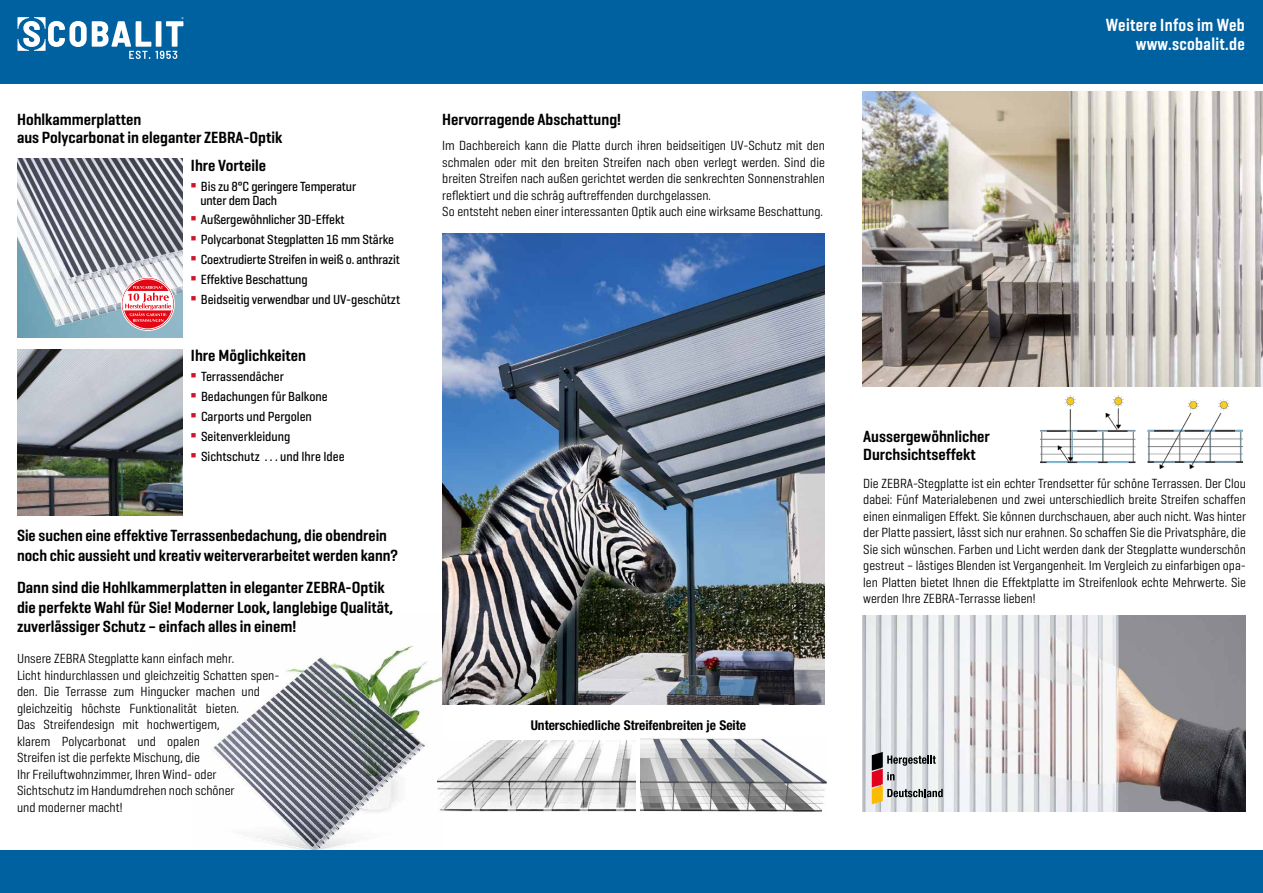
<style>
.page{position:relative;width:1263px;height:893px;background:#fff}
.page>*{position:absolute;margin:0;border:0;box-sizing:border-box;transform-origin:0 0}
.t1{font:600 18px/19.5px "Geogrotesque Cond";letter-spacing:.02em;color:#fff;text-align:right;scale:.93 1}
.t2{font:600 16.5px/19.8px "Geogrotesque Cond";color:#000}
.t3{font:13.5px/16.5px "Geogrotesque Cond";color:#000}
.t4{font:500 13.5px/13.5px "Geogrotesque Cond";letter-spacing:-.01em;color:#000}
.t5{font:700 condensed 13.5px "Helvetica Neue LT Pro";color:#000}
</style>
<div class="page">
<div style="left:0;top:0;width:1263px;height:84px;background:#0061a1"></div>
<img style="left:212px;top:645px;width:226px;height:205px">
<img style="left:442px;top:234px;width:383px;height:471px">
<img style="left:17px;top:159px;width:166px;height:178px">
<img style="left:17px;top:349px;width:166px;height:166px">
<img style="left:640px;top:738px;width:186px;height:74px">
<img style="left:438px;top:740px;width:197px;height:72px">
<div style="left:431px;top:434px;width:256px;height:282px;background:#fff"></div>
<img style="left:442px;top:415px;width:252px;height:290px">
<img style="left:863px;top:615px;width:382px;height:197px">
<img style="left:863px;top:91px;width:400px;height:296px">
<img style="left:1040px;top:396px;width:203px;height:73px">
<div style="left:0;top:850px;width:1263px;height:43px;background:#0061a1"></div>
<svg style="left:18px;top:17px;width:165px;height:42px"></svg>
<svg style="left:121px;top:277px;width:53px;height:53px"></svg>
<div style="left:123px;top:279px;width:50px;height:50px;border:1px solid #fff;border-radius:50%"></div>
<svg style="left:121px;top:286px;width:54px;height:36px"></svg>
<svg style="left:872px;top:752px;width:71px;height:52px"></svg>
<p class="t2" style="left:17px;top:110px;width:267px;line-height:18px">Hohlkammerplatten<br>aus Polycarbonat in eleganter ZEBRA-Optik</p>
<p class="t2" style="left:191px;top:155px;width:77px">Ihre Vorteile</p>
<p class="t4" style="left:200px;top:179px;width:157px;text-indent:-9px"><sup>■</sup> Bis zu 8°C geringere Temperatur unter dem Dach</p>
<p class="t4" style="left:191px;top:213px;width:155px"><sup>■</sup> Außergewöhnlicher 3D-Effekt</p>
<p class="t4" style="left:191px;top:233px;width:205px"><sup>■</sup> Polycarbonat Stegplatten 16 mm Stärke</p>
<p class="t4" style="left:191px;top:253px;width:210px"><sup>■</sup> Coextrudierte Streifen in weiß o. anthrazit</p>
<p class="t4" style="left:191px;top:272px;width:118px"><sup>■</sup> Effektive Beschattung</p>
<p class="t4" style="left:191px;top:292px;width:211px"><sup>■</sup> Beidseitig verwendbar und UV-geschützt</p>
<p class="t2" style="left:191px;top:346px;width:116px">Ihre Möglichkeiten</p>
<p class="t4" style="left:191px;top:370px;width:94px"><sup>■</sup> Terrassendächer</p>
<p class="t4" style="left:191px;top:390px;width:138px"><sup>■</sup> Bedachungen für Balkone</p>
<p class="t4" style="left:191px;top:409px;width:122px"><sup>■</sup> Carports und Pergolen</p>
<p class="t4" style="left:191px;top:429px;width:101px"><sup>■</sup> Seitenverkleidung</p>
<p class="t4" style="left:191px;top:449px;width:155px"><sup>■</sup> Sichtschutz . . . und Ihre Idee</p>
<p class="t2" style="left:17px;top:525px;width:383px">Sie suchen eine effektive Terrassenbedachung, die obendrein noch chic aussieht und kreativ weiterverarbeitet werden kann?</p>
<p class="t2" style="left:17px;top:577px;width:378px">Dann sind die Hohlkammerplatten in eleganter ZEBRA-Optik die perfekte Wahl für Sie! Moderner Look, langlebige Qualität, zuverlässiger Schutz – einfach alles in einem!</p>
<p class="t3" style="left:17px;top:650px;width:264px">Unsere ZEBRA Stegplatte kann einfach mehr.<br>Licht hindurchlassen und gleichzeitig Schatten spen&shy;den. Die Terrasse zum Hingucker machen und gleichzeitig höchste Funktionalität bieten.<br>Das Streifendesign mit hochwertigem,<br>klarem Polycarbonat und opalen<br>Streifen ist die perfekte Mischung, die<br>Ihr Freiluftwohnzimmer, Ihren Wind- oder<br>Sichtschutz im Handumdrehen noch schöner<br>und moderner macht!</p>
<p class="t2" style="left:442px;top:109px;width:180px">Hervorragende Abschattung!</p>
<p class="t3" style="left:442px;top:137px;width:384px">Im Dachbereich kann die Platte durch ihren beidseitigen UV-Schutz mit den schmalen oder mit den breiten Streifen nach oben verlegt werden. Sind die breiten Streifen nach außen gerichtet werden die senkrechten Sonnenstrahlen reflektiert und die schräg auftreffenden durchgelassen.<br>So entsteht neben einer interessanten Optik auch eine wirksame Beschattung.</p>
<h1 class="t1" style="left:1106px;top:14px;width:151px">Weitere Infos im Web www.scobalit.de</h1>
<p class="t5" style="left:531px;top:717px;width:217px">Unterschiedliche Streifenbreiten je Seite</p>
<p class="t2" style="left:863px;top:428px;width:128px;line-height:18px">Aussergewöhnlicher<br>Durchsichtseffekt</p>
<p class="t3" style="left:863px;top:474px;width:384px;text-align:justify">Die ZEBRA-Stegplatte ist ein echter Trendsetter für schöne Terrassen. Der Clou dabei: Fünf Materialebenen und zwei unterschiedlich breite Streifen schaffen einen einmaligen Effekt. Sie können durchschauen, aber auch nicht. Was hinter der Platte passiert, lässt sich nur erahnen. So schaffen Sie die Privatsphäre, die Sie sich wünschen. Farben und Licht werden dank der Stegplatte wunderschön gestreut – lästiges Blenden ist Vergangenheit. Im Vergleich zu einfarbigen opa&shy;len Platten bietet Ihnen die Effektplatte im Streifenlook echte Mehrwerte. Sie werden Ihre ZEBRA-Terrasse lieben!</p>
</div>
